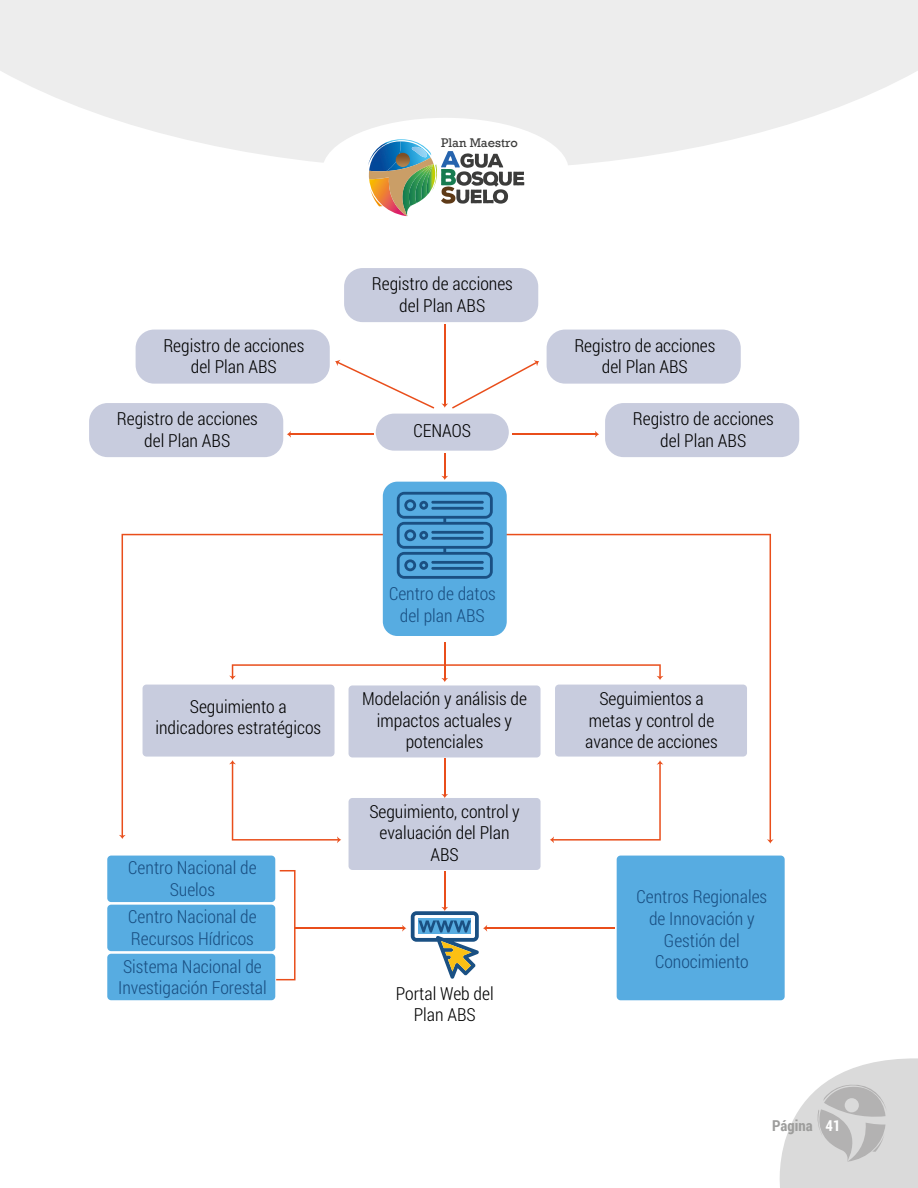
<style>
.page{position:relative;width:918px;height:1188px;background:#fff}
.page>*{position:absolute;margin:0;border:0;box-sizing:border-box;transform-origin:0 0}
.t1{font:300 18px/21.6px "Roboto Condensed";color:#000;text-align:center}
.t2{font:300 18px/21.6px "Roboto Condensed";color:#1a5083;text-align:center}
.t3{font:700 15px "Roboto Condensed";color:#9d9d9c}
.t4{font:12.9px "Rockwell";color:#3c3c3b}
.s1{color:#fff}
</style>
<div class="page">
<svg style="left:779px;top:1058px;width:139px;height:130px"></svg>
<svg style="left:0;top:0;width:918px;height:165px;fill:#ededed"></svg>
<div style="left:322px;top:118px;width:247px;height:106px;background:#fff;border-radius:50%"></div>
<div style="left:107px;top:856px;width:168px;height:46px;background:#57ace1;border-radius:4px"></div>
<div style="left:344px;top:268px;width:194px;height:54px;background:#c8ccde;border-radius:19px"></div>
<div style="left:376px;top:414px;width:133px;height:37px;background:#c8ccde;border-radius:19px"></div>
<div style="left:136px;top:330px;width:194px;height:54px;background:#c8ccde;border-radius:19px"></div>
<div style="left:547px;top:330px;width:194px;height:54px;background:#c8ccde;border-radius:19px"></div>
<div style="left:89px;top:403px;width:194px;height:54px;background:#c8ccde;border-radius:19px"></div>
<div style="left:107px;top:905px;width:168px;height:46px;background:#57ace1;border-radius:4px"></div>
<div style="left:107px;top:954px;width:168px;height:46px;background:#57ace1;border-radius:4px"></div>
<div style="left:617px;top:856px;width:168px;height:144px;background:#57ace1;border-radius:4px"></div>
<div style="left:349px;top:798px;width:192px;height:72px;background:#c8ccde;border-radius:4px"></div>
<div style="left:605px;top:403px;width:194px;height:54px;background:#c8ccde;border-radius:19px"></div>
<svg style="left:122px;top:534px;width:649px;height:307px"></svg>
<svg style="left:119px;top:835px;width:7px;height:4px"></svg>
<svg style="left:767px;top:839px;width:7px;height:5px"></svg>
<svg style="left:550px;top:760px;width:113px;height:83px"></svg>
<svg style="left:229px;top:760px;width:112px;height:83px"></svg>
<div style="left:383px;top:482px;width:124px;height:154px;background:#57ace1;border-radius:15px"></div>
<svg style="left:397px;top:492px;width:96px;height:87px"></svg>
<hr style="left:431px;top:567px;width:53px;height:3px;background:#1a5083">
<hr style="left:431px;top:561px;width:53px;height:3px;background:#1a5083">
<hr style="left:444px;top:642px;width:2px;height:37px;background:#e94e1b">
<svg style="left:229px;top:664px;width:434px;height:18px"></svg>
<hr style="left:444px;top:758px;width:2px;height:37px;background:#e94e1b">
<svg style="left:441px;top:794px;width:7px;height:4px"></svg>
<hr style="left:444px;top:871px;width:2px;height:37px;background:#e94e1b">
<hr style="left:294px;top:927px;width:110px;height:2px;background:#e94e1b">
<hr style="left:486px;top:927px;width:129px;height:2px;background:#e94e1b">
<svg style="left:402px;top:907px;width:85px;height:72px"></svg>
<svg style="left:276px;top:870px;width:20px;height:110px"></svg>
<hr style="left:444px;top:325px;width:2px;height:80px;background:#e94e1b">
<hr style="left:444px;top:453px;width:2px;height:24px;background:#e94e1b">
<svg style="left:441px;top:476px;width:7px;height:4px"></svg>
<hr style="left:512px;top:433px;width:85px;height:2px;background:#e94e1b">
<svg style="left:595px;top:431px;width:4px;height:7px"></svg>
<hr style="left:289px;top:433px;width:85px;height:2px;background:#e94e1b">
<svg style="left:287px;top:431px;width:4px;height:7px"></svg>
<svg style="left:335px;top:360px;width:99px;height:49px"></svg>
<svg style="left:441px;top:360px;width:98px;height:49px"></svg>
<svg style="left:368px;top:139px;width:156px;height:77px"></svg>
<p class="t4" style="left:441px;top:135px;width:78px">Plan Maestro</p>
<p class="t1" style="left:372px;top:273px;width:143px">Registro de acciones del Plan ABS</p>
<p class="t1" style="left:163px;top:334px;width:143px">Registro de acciones del Plan ABS</p>
<p class="t1" style="left:574px;top:334px;width:143px">Registro de acciones del Plan ABS</p>
<p class="t1" style="left:117px;top:408px;width:143px">Registro de acciones del Plan ABS</p>
<p class="t1" style="left:633px;top:408px;width:143px">Registro de acciones del Plan ABS</p>
<p class="t1" style="left:413px;top:420px;width:59px">CENAOS</p>
<p class="t1" style="left:155px;top:695px;width:167px">Seguimiento a indicadores estratégicos</p>
<p class="t2" style="left:128px;top:857px;width:130px">Centro Nacional de<br>Suelos</p>
<p class="t2" style="left:128px;top:906px;width:130px;text-align:left">Centro Nacional de<br>Recursos Hídricos</p>
<p class="t2" style="left:118px;top:955px;width:150px;text-align:left">Sistema Nacional de<br>Investigación Forestal</p>
<p class="t2" style="left:389px;top:582px;width:108px">Centro de datos del plan ABS</p>
<p class="t1" style="left:362px;top:687px;width:166px">Modelación y análisis de impactos actuales y potenciales</p>
<p class="t1" style="left:369px;top:800px;width:152px">Seguimiento, control y evaluación del Plan<br>ABS</p>
<p class="t1" style="left:396px;top:982px;width:99px">Portal Web del<br>Plan ABS</p>
<p class="t1" style="left:585px;top:687px;width:134px">Seguimientos a metas y control de avance de acciones</p>
<p class="t2" style="left:637px;top:886px;width:132px">Centros Regionales de Innovación y<br>Gestión del<br>Conocimiento</p>
<p class="t3" style="left:772px;top:1115px;width:70px">Página <span class="s1">41</span></p>
</div>
